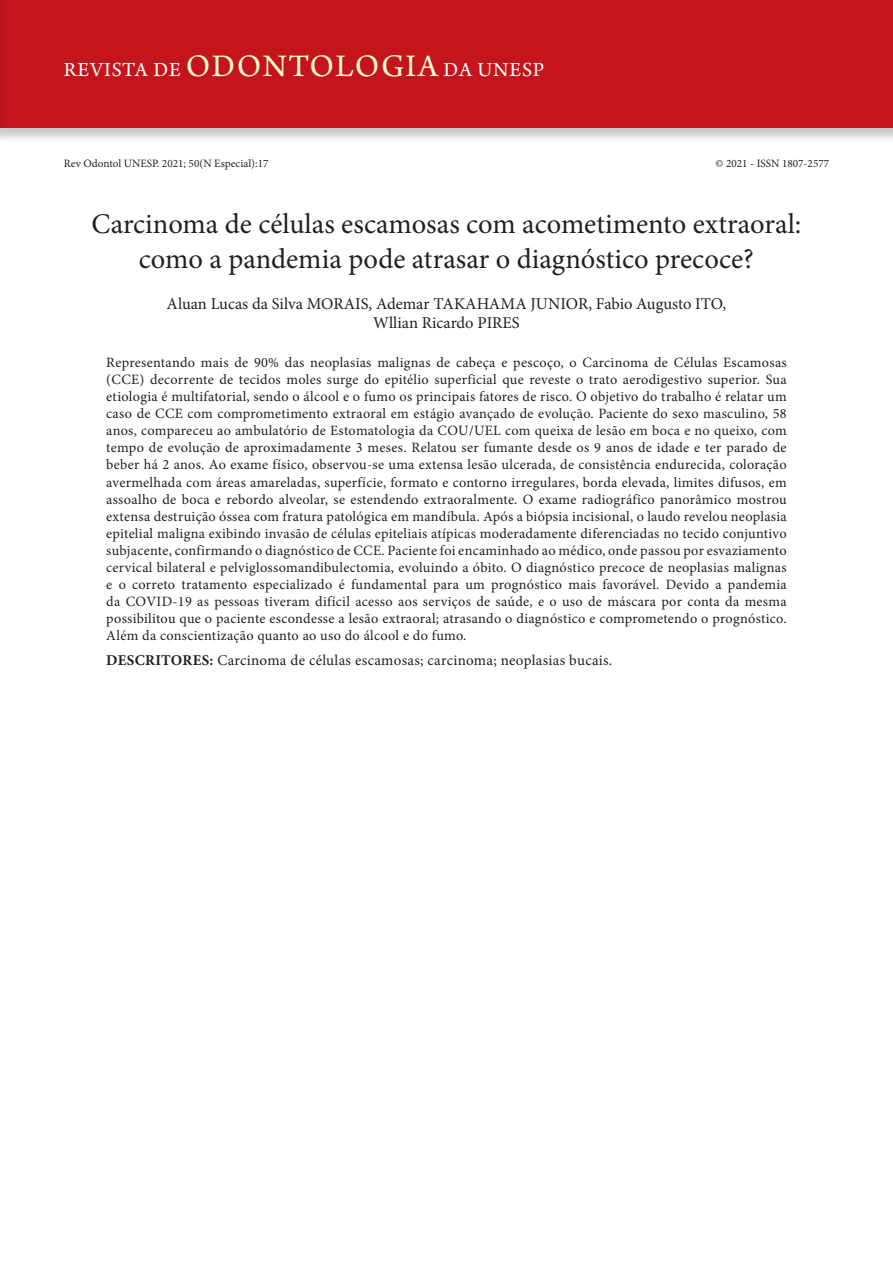
<style>
.page{position:relative;width:893px;height:1263px;background:#fff}
.page>*{position:absolute;margin:0;border:0;box-sizing:border-box;transform-origin:0 0}
.ArticleTitle{font:28.5px/34.2px "Minion Pro";color:#231f20;text-align:center}
.t1{font:21px "Arno Pro";letter-spacing:.04em;color:#fff}
.Authors{font:16.5px/19.8px "Minion Pro";color:#231f20;text-align:center}
.Keywords{font:15px "Minion Pro";letter-spacing:.015em;color:#231f20}
.Abstract{font:14.25px/17.1px "Minion Pro";letter-spacing:.02em;color:#231f20;text-align:justify}
.t2{font:11.25px "Minion Pro";color:#231f20}
.s1{font-size:33px;color:#fffcd5}
.s2{font-weight:700}
</style>
<div class="page">
<div style="left:0;top:0;width:893px;height:144px;background:#231f20;opacity:.25"></div>
<div style="left:0;top:0;width:893px;height:128px;background:#c4151c"></div>
<div style="left:0;top:0;width:8px;height:144px;background:#231f20;opacity:.25"></div>
<hr style="left:0;top:0;width:1px;height:128px;background:#c4151c">
<h2 class="t1" style="left:64px;top:58px;width:482px">REVISTA DE <span class="s1">ODONTOLOGIA</span> DA UNESP</h2>
<p class="t2" style="left:64px;top:156px;width:206px">Rev Odontol UNESP. 2021; 50(N Especial):17</p>
<p class="t2" style="left:715px;top:156px;width:115px">© 2021 - ISSN 1807-2577</p>
<p class="ArticleTitle" style="left:92px;top:207px;width:711px">Carcinoma de células escamosas com acometimento extraoral: como a pandemia pode atrasar o diagnóstico precoce?</p>
<p class="Authors" style="left:167px;top:293px;width:561px">Aluan Lucas da Silva MORAIS, Ademar TAKAHAMA JUNIOR, Fabio Augusto ITO,<br>Wllian Ricardo PIRES</p>
<p class="Abstract" style="left:106px;top:354px;width:682px">Representando mais de 90% das neoplasias malignas de cabeça e pescoço, o Carcinoma de Células Escamosas (CCE) decorrente de tecidos moles surge do epitélio superficial que reveste o trato aerodigestivo superior. Sua etiologia é multifatorial, sendo o álcool e o fumo os principais fatores de risco. O objetivo do trabalho é relatar um caso de CCE com comprometimento extraoral em estágio avançado de evolução. Paciente do sexo masculino, 58 anos, compareceu ao ambulatório de Estomatologia da COU/UEL com queixa de lesão em boca e no queixo, com tempo de evolução de aproximadamente 3 meses. Relatou ser fumante desde os 9 anos de idade e ter parado de beber há 2 anos. Ao exame físico, observou-se uma extensa lesão ulcerada, de consistência endurecida, coloração avermelhada com áreas amareladas, superfície, formato e contorno irregulares, borda elevada, limites difusos, em assoalho de boca e rebordo alveolar, se estendendo extraoralmente. O exame radiográfico panorâmico mostrou extensa destruição óssea com fratura patológica em mandíbula. Após a biópsia incisional, o laudo revelou neoplasia epitelial maligna exibindo invasão de células epiteliais atípicas moderadamente diferenciadas no tecido conjuntivo subjacente, confirmando o diagnóstico de CCE. Paciente foi encaminhado ao médico, onde passou por esvaziamento cervical bilateral e pelviglossomandibulectomia, evoluindo a óbito. O diagnóstico precoce de neoplasias malignas e o correto tratamento especializado é fundamental para um prognóstico mais favorável. Devido a pandemia da COVID-19 as pessoas tiveram difícil acesso aos serviços de saúde, e o uso de máscara por conta da mesma possibilitou que o paciente escondesse a lesão extraoral; atrasando o diagnóstico e comprometendo o prognóstico.<br>Além da conscientização quanto ao uso do álcool e do fumo.</p>
<p class="Keywords" style="left:106px;top:650px;width:507px"><span class="s2">DESCRITORES:</span> Carcinoma de células escamosas; carcinoma; neoplasias bucais.</p>
</div>
